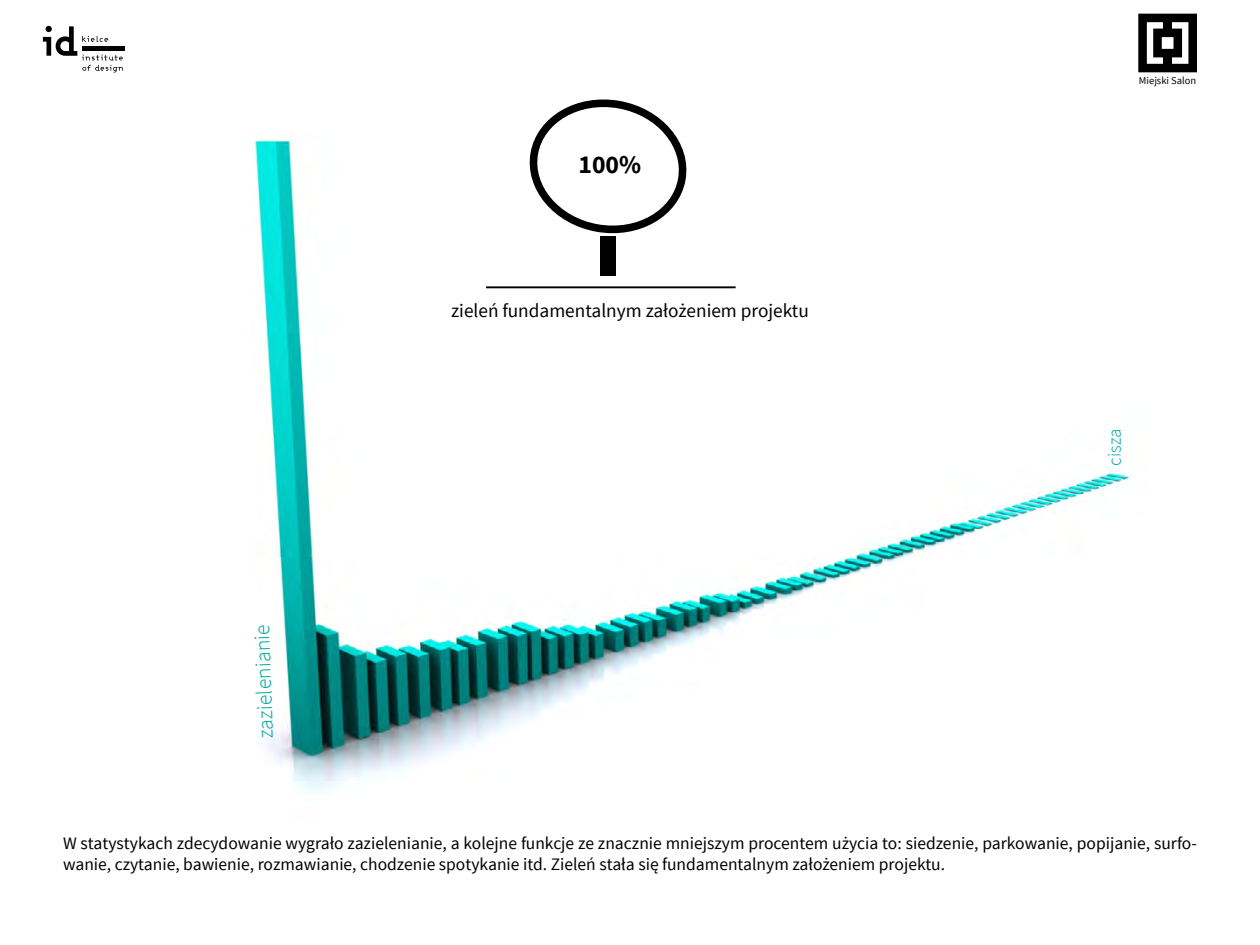
<style>
.page{position:relative;width:1260px;height:945px;background:#fff}
.page>*{position:absolute;margin:0;border:0;box-sizing:border-box;transform-origin:0 0}
.t1{font:47.6px "Myriad Pro";color:#000}
.t2{font:700 25.72px "Source Sans Pro";color:#000}
.t3{font:300 21.88px "Source Sans Pro";color:#00a99d}
.t4{font:19.25px "Source Sans Pro";color:#000}
.t5{font:300 18.72px "Source Sans Pro";color:#00a99d}
.t6{font:17.5px/21px "Source Sans Pro";color:#000}
.t7{font:12.6px "Source Sans Pro";color:#000}
.t8{font:10.5px "Source Sans Pro";color:#000}
.t9{font:700 6.12px "Source Sans Pro";color:#000}
</style>
<div class="page">
<svg style="left:544px;top:99px;width:122px;height:25px"></svg>
<img style="left:252px;top:124px;width:878px;height:668px">
<svg style="left:1138px;top:14px;width:59px;height:58px"></svg>
<svg style="left:42px;top:25px;width:83px;height:48px"></svg>
<p class="t3" style="left:252px;top:739px;width:116px;rotate:-92deg">zazielenianie</p>
<h2 class="t2" style="left:579px;top:148px;width:64px">100%</h2>
<p class="t7" style="left:624px;top:158px;width:23px">3,44</p>
<p class="t4" style="left:451px;top:299px;width:359px">zieleń fundamentalnym założeniem projektu</p>
<p class="t7" style="left:511px;top:308px;width:63px">pracowanie</p>
<p class="t7" style="left:624px;top:308px;width:23px">1,39</p>
<p class="t7" style="left:695px;top:308px;width:71px">hydrouprawy</p>
<p class="t8" style="left:1139px;top:74px;width:59px">Miejski Salon</p>
<p class="t5" style="left:1103px;top:466px;width:38px;rotate:-90deg">cisza</p>
<p class="t6" style="left:63px;top:833px;width:1135px">W statystykach zdecydowanie wygrało zazielenianie, a kolejne funkcje ze znacznie mniejszym procentem użycia to: siedzenie, parkowanie, popijanie, surfo&shy;wanie, czytanie, bawienie, rozmawianie, chodzenie spotykanie itd. Zieleń stała się fundamentalnym założeniem projektu.</p>
<h1 class="t1" style="left:598px;top:824px;width:30px">+</h1>
<p class="t9" style="left:404px;top:863px;width:27px">popijanie</p>
<p class="t9" style="left:205px;top:867px;width:29px">chodzenie</p>
</div>
